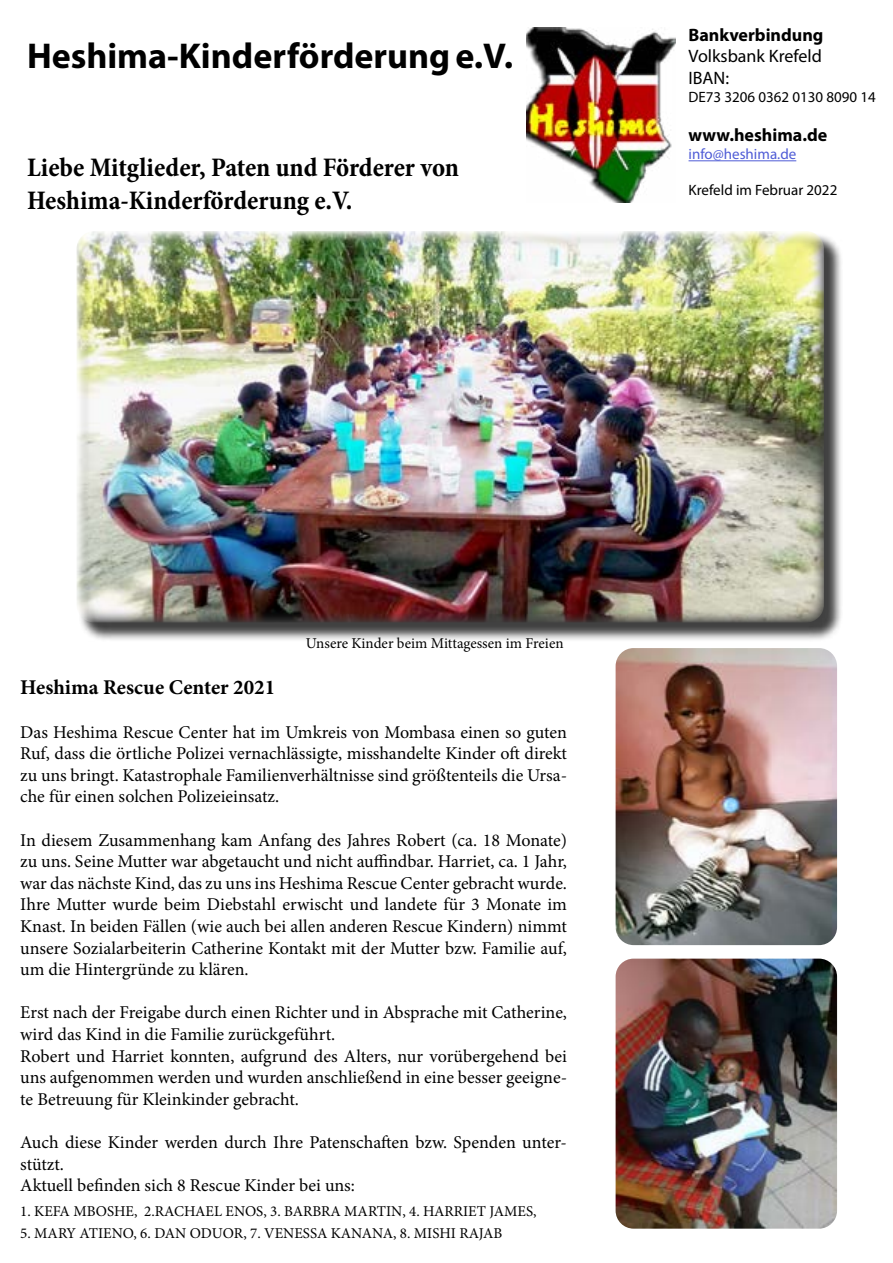
<style>
.page{position:relative;width:893px;height:1263px;background:#fff}
.page>*{position:absolute;margin:0;border:0;box-sizing:border-box;transform-origin:0 0}
.t1{font:700 36px "Myriad Pro";color:#000}
.t2{font:700 condensed 27px/32.4px "Minion Pro";letter-spacing:-.005em;color:#000}
.t3{font:700 21px "Minion Pro";color:#000}
.t4{font:18px/21.6px "Minion Pro";color:#000;text-align:justify}
.t5{font:700 18px "Myriad Pro";color:#000}
.t6{font:18px/21.6px "Myriad Pro";color:#000}
.t7{font:15px "Minion Pro";color:#000}
.t8{font:15px "Myriad Pro";color:#000}
.t9{font:15px "Myriad Pro";color:#4f5cd6}
</style>
<div class="page">
<img style="left:526px;top:27px;width:149px;height:175px">
<hr style="left:688px;top:160px;width:108px;height:1px;background:#4f5cd6">
<div style="left:79px;top:234px;width:763px;height:408px;background:#000;opacity:.75"></div>
<img style="left:76px;top:231px;width:748px;height:391px">
<img style="left:616px;top:648px;width:221px;height:297px">
<img style="left:616px;top:959px;width:221px;height:270px">
<h1 class="t1" style="left:27px;top:32px;width:487px">Heshima-Kinderförderung e.V.</h1>
<h2 class="t2" style="left:27px;top:151px;width:434px">Liebe Mitglieder, Paten und Förderer von<br>Heshima-Kinderförderung e.V.</h2>
<p class="t5" style="left:688px;top:23px;width:136px">Bankverbindung</p>
<p class="t6" style="left:688px;top:45px;width:135px">Volksbank Krefeld<br>IBAN:</p>
<p class="t8" style="left:688px;top:87px;width:189px">DE73 3206 0362 0130 8090 14</p>
<p class="t5" style="left:688px;top:123px;width:140px">www.heshima.de</p>
<p class="t9" style="left:688px;top:145px;width:109px">info@heshima.de</p>
<p class="t8" style="left:688px;top:181px;width:150px">Krefeld im Februar 2022</p>
<p class="t7" style="left:306px;top:633px;width:259px">Unsere Kinder beim Mittagessen im Freien</p>
<p class="t3" style="left:20px;top:673px;width:256px">Heshima Rescue Center 2021</p>
<p class="t4" style="left:20px;top:721px;width:548px">Das Heshima Rescue Center hat im Umkreis von Mombasa einen so guten Ruf, dass die örtliche Polizei vernachlässigte, misshandelte Kinder oft direkt zu uns bringt. Katastrophale Familienverhältnisse sind größtenteils die Ursa&shy;che für einen solchen Polizeieinsatz.</p>
<p class="t4" style="left:20px;top:829px;width:548px">In diesem Zusammenhang kam Anfang des Jahres Robert (ca. 18 Monate) zu uns. Seine Mutter war abgetaucht und nicht auffindbar. Harriet, ca. 1 Jahr, war das nächste Kind, das zu uns ins Heshima Rescue Center gebracht wurde.<br>Ihre Mutter wurde beim Diebstahl erwischt und landete für 3 Monate im Knast. In beiden Fällen (wie auch bei allen anderen Rescue Kindern) nimmt unsere Sozialarbeiterin Catherine Kontakt mit der Mutter bzw. Familie auf, um die Hintergründe zu klären.</p>
<p class="t4" style="left:20px;top:1002px;width:548px;text-align:left">Erst nach der Freigabe durch einen Richter und in Absprache mit Catherine, wird das Kind in die Familie zurückgeführt.<br>Robert und Harriet konnten, aufgrund des Alters, nur vorübergehend bei uns aufgenommen werden und wurden anschließend in eine besser geeigne&shy;te Betreuung für Kleinkinder gebracht.</p>
<p class="t4" style="left:20px;top:1131px;width:548px;text-align:left">Auch diese Kinder werden durch Ihre Patenschaften bzw. Spenden unter&shy;stützt.<br>Aktuell befinden sich 8 Rescue Kinder bei uns:</p>
<p class="t7" style="left:20px;top:1201px;width:518px">1. KEFA MBOSHE, 2.RACHAEL ENOS, 3. BARBRA MARTIN, 4. HARRIET JAMES,</p>
<p class="t7" style="left:20px;top:1223px;width:484px">5. MARY ATIENO, 6. DAN ODUOR, 7. VENESSA KANANA, 8. MISHI RAJAB</p>
</div>
